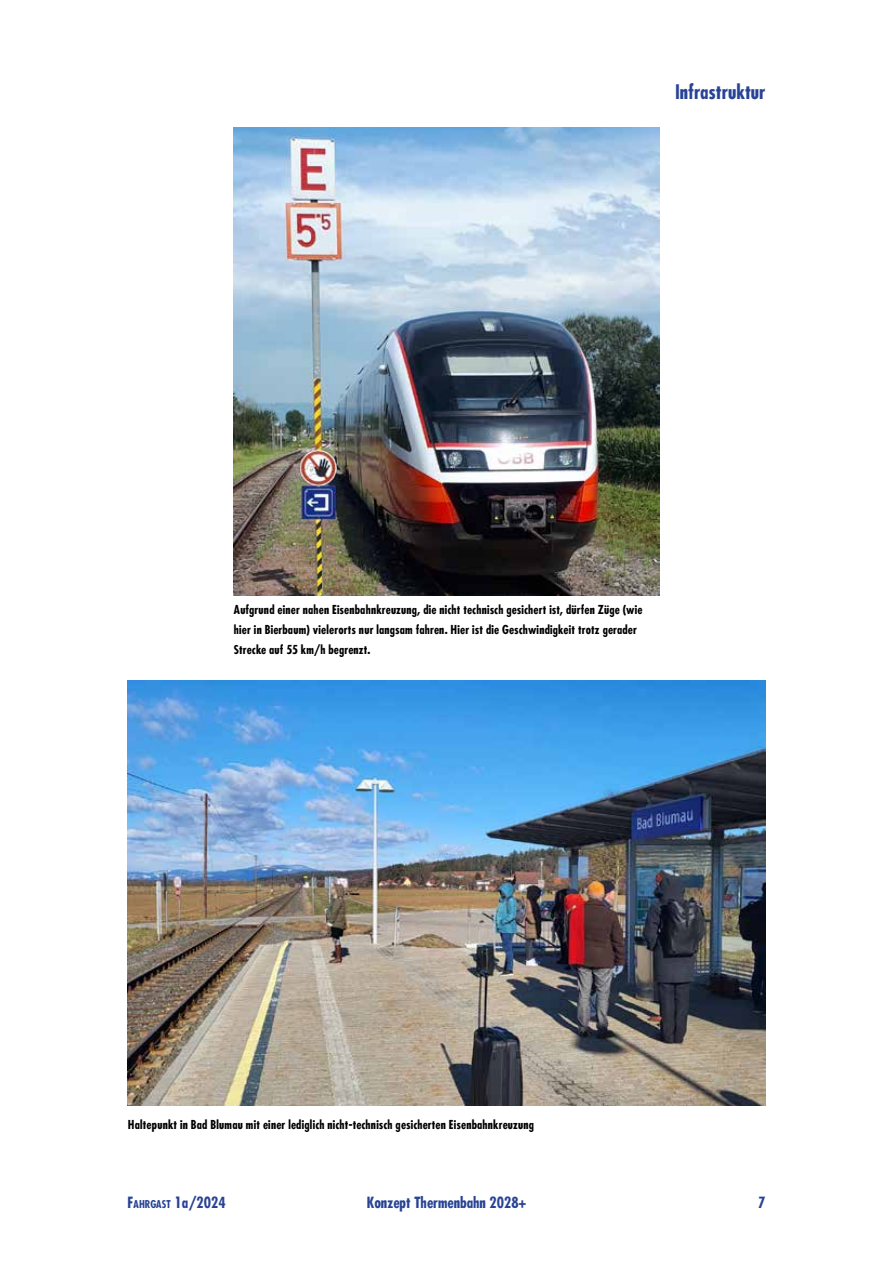
<style>
.page{position:relative;width:893px;height:1263px;background:#fff}
.page>*{position:absolute;margin:0;border:0;box-sizing:border-box;transform-origin:0 0}
.t1{font:700 condensed 19.5px "Futura";color:#284395}
.t2{font:700 condensed 15px "Futura";color:#284395}
.t3{font:700 condensed 12px/19.8px "Futura";letter-spacing:.02em;color:#000}
.t4{font:700 condensed 10.5px "Futura";color:#284395}
.s1{font-size:15px}
</style>
<div class="page">
<img style="left:234px;top:128px;width:425px;height:467px">
<img style="left:128px;top:680px;width:637px;height:425px">
<h1 class="t1" style="left:675px;top:79px;width:92px">Infrastruktur</h1>
<p class="t3" style="left:234px;top:599px;width:410px">Aufgrund einer nahen Eisenbahnkreuzung, die nicht technisch gesichert ist, dürfen Züge (wie hier in Bierbaum) vielerorts nur langsam fahren. Hier ist die Geschwindigkeit trotz gerader<br>Strecke auf 55 km/h begrenzt.</p>
<p class="t3" style="left:128px;top:1114px;width:408px">Haltepunkt in Bad Blumau mit einer lediglich nicht-technisch gesicherten Eisenbahnkreuzung</p>
<p class="t4" style="left:128px;top:1197px;width:100px"><span class="s1">F</span>AHRGAST <span class="s1">1a/2024</span></p>
<p class="t2" style="left:367px;top:1193px;width:161px">Konzept Thermenbahn 2028+</p>
<p class="t2" style="left:758px;top:1193px;width:9px">7</p>
</div>
